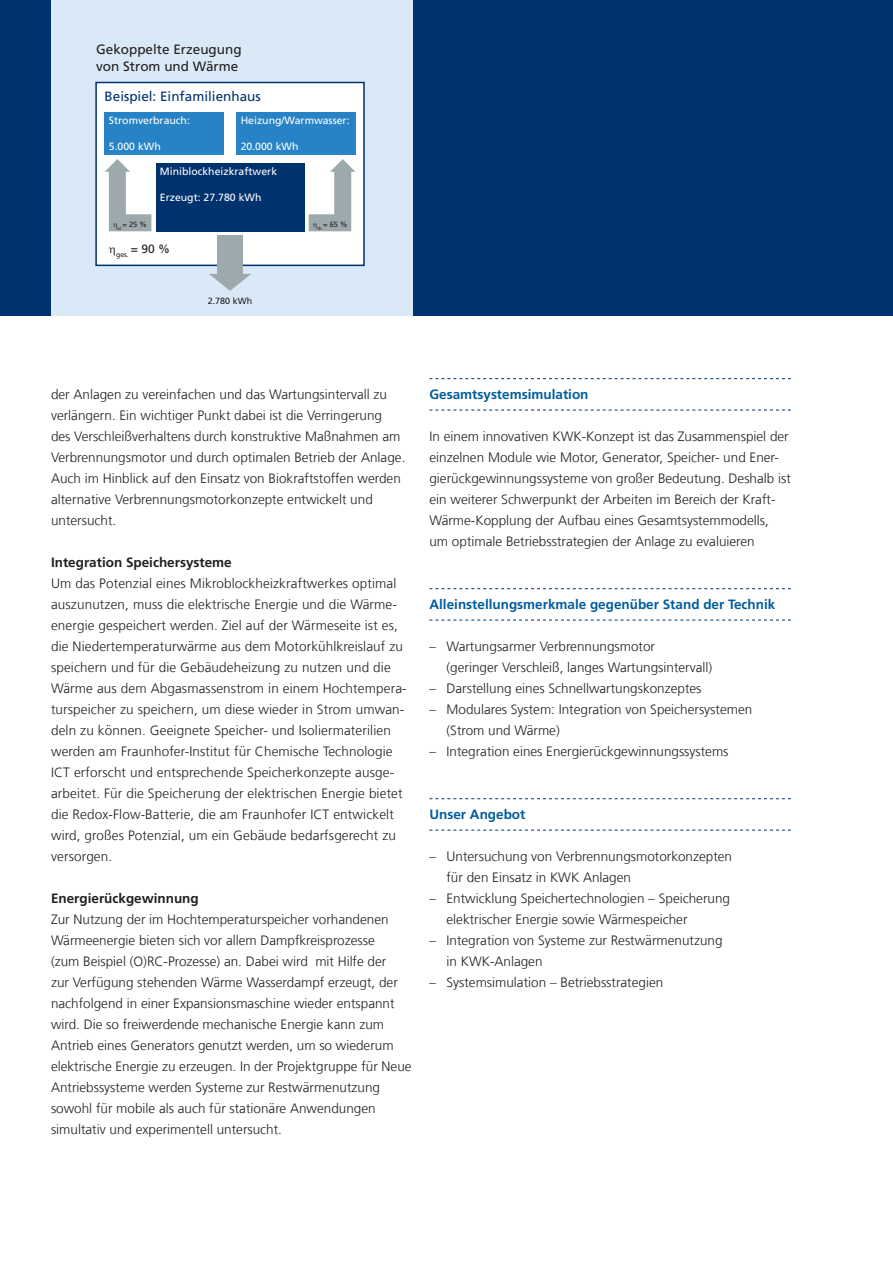
<style>
.page{position:relative;width:893px;height:1263px;background:#fff}
.page>*{position:absolute;margin:0;border:0;box-sizing:border-box;transform-origin:0 0}
.t1{font:300 13.5px/21px "Frutiger LT Com";color:#231f20}
.t2{font:700 13.5px "Frutiger LT Com";color:#005d9c}
.t3{font:700 13.5px "Frutiger LT Com";color:#231f20}
.t4{font:13.5px/16.2px "Frutiger LT Com";color:#231f20}
.t5{font:13.5px "Frutiger LT Com";color:#00326d}
.t6{font:10.5px "Frutiger LT Com";color:#fff}
.t7{font:9px "Frutiger LT Com";color:#231f20}
.t8{font:7.5px "Frutiger LT Com";color:#231f20}
.t9{font:7.05px "Frutiger LT Com";color:#231f20}
</style>
<div class="page">
<div style="left:0;top:0;width:893px;height:315px;background:#00326d"></div>
<svg style="left:429px;top:378px;width:362px;height:1px"></svg>
<svg style="left:429px;top:410px;width:362px;height:1px"></svg>
<svg style="left:429px;top:588px;width:362px;height:1px"></svg>
<svg style="left:429px;top:620px;width:362px;height:1px"></svg>
<svg style="left:429px;top:798px;width:362px;height:1px"></svg>
<svg style="left:429px;top:830px;width:362px;height:1px"></svg>
<div style="left:51px;top:0;width:361px;height:315px;background:#dae9f7"></div>
<div style="left:96px;top:82px;width:268px;height:183px;background:#fff"></div>
<div style="left:95px;top:82px;width:270px;height:184px;border:2px solid #00326d"></div>
<div style="left:105px;top:112px;width:119px;height:43px;background:#2783c5"></div>
<div style="left:236px;top:112px;width:119px;height:43px;background:#2783c5"></div>
<div style="left:156px;top:163px;width:148px;height:68px;background:#00326d"></div>
<div style="left:217px;top:236px;width:26px;height:42px;background:#9da9ad"></div>
<svg style="left:209px;top:274px;width:42px;height:17px"></svg>
<svg style="left:105px;top:159px;width:46px;height:72px"></svg>
<svg style="left:309px;top:159px;width:46px;height:72px"></svg>
<p class="t4" style="left:96px;top:42px;width:147px">Gekoppelte Erzeugung von Strom und Wärme</p>
<p class="t5" style="left:105px;top:88px;width:158px">Beispiel: Einfamilienhaus</p>
<p class="t6" style="left:109px;top:115px;width:83px">Stromverbrauch:</p>
<p class="t6" style="left:109px;top:140px;width:53px">5.000 kWh</p>
<p class="t6" style="left:241px;top:115px;width:110px">Heizung/Warmwasser:</p>
<p class="t6" style="left:241px;top:140px;width:59px">20.000 kWh</p>
<p class="t6" style="left:160px;top:166px;width:119px">Miniblockheizkraftwerk</p>
<p class="t6" style="left:160px;top:191px;width:103px">Erzeugt: 27.780 kWh</p>
<p class="t8" style="left:118px;top:220px;width:31px"><sub>el</sub> = 25 %</p>
<p class="t9" style="left:116px;top:250px;width:55px">ges. <sup>=</sup> <sup>90</sup> <sup>%</sup></p>
<p class="t7" style="left:208px;top:295px;width:46px">2.780 kWh</p>
<p class="t8" style="left:317px;top:220px;width:32px"><sub>th</sub> = 65 %</p>
<p class="t1" style="left:51px;top:384px;width:356px">der Anlagen zu vereinfachen und das Wartungsintervall zu verlängern. Ein wichtiger Punkt dabei ist die Verringerung<br>des Verschleißverhaltens durch konstruktive Maßnahmen am Verbrennungsmotor und durch optimalen Betrieb der Anlage.<br>Auch im Hinblick auf den Einsatz von Biokraftstoffen werden alternative Verbrennungsmotorkonzepte entwickelt und untersucht.</p>
<p class="t3" style="left:51px;top:554px;width:182px">Integration Speichersysteme</p>
<p class="t1" style="left:51px;top:573px;width:357px">U m das Potenzial eines Mikroblockheizkraftwerkes optimal auszunutzen, muss die elektrische Energie und die Wärme&shy;energie gespeichert werden. Ziel auf der Wärmeseite ist es, die Niedertemperaturwärme aus dem Motorkühlkreislauf zu speichern und für die Gebäudeheizung zu nutzen und die Wärme aus dem Abgasmassenstrom in einem Hochtempera&shy;turspeicher zu speichern, um diese wieder in Strom umwan&shy;deln zu können. Geeignete Speicher- und Isoliermaterilien werden am Fraunhofer-Institut für Chemische Technologie ICT erforscht und entsprechende Speicherkonzepte ausge&shy;arbeitet. Für die Speicherung der elektrischen Energie bietet die Redox-Flow-Batterie, die am Fraunhofer ICT entwickelt wird, großes Potenzial, um ein Gebäude bedarfsgerecht zu versorgen.</p>
<p class="t3" style="left:51px;top:891px;width:149px">Energierückgewinnung</p>
<p class="t1" style="left:51px;top:909px;width:362px">Zur Nutzung der im Hochtemperaturspeicher vorhandenen Wärmeenergie bieten sich vor allem Dampfkreisprozesse<br>(zum Beispiel (O)RC-Prozesse) an. Dabei wird mit Hilfe der<br>zur Verfügung stehenden Wärme Wasserdampf erzeugt, der nachfolgend in einer Expansionsmaschine wieder entspannt wird. Die so freiwerdende mechanische Energie kann zum Antrieb eines Generators genutzt werden, um so wiederum elektrische Energie zu erzeugen. In der Projektgruppe für Neue Antriebssysteme werden Systeme zur Restwärmenutzung sowohl für mobile als auch für stationäre Anwendungen simultativ und experimentell untersucht.</p>
<p class="t2" style="left:429px;top:386px;width:161px">Gesamtsystemsimulation</p>
<p class="t1" style="left:429px;top:426px;width:363px">In einem innovativen KWK-Konzept ist das Zusammenspiel der einzelnen Module wie Motor, Generator, Speicher- und Ener&shy;gierückgewinnungssysteme von großer Bedeutung. Deshalb ist ein weiterer Schwerpunkt der Arbeiten im Bereich der Kraft-Wärme-Kopplung der Aufbau eines Gesamtsystemmodells, um optimale Betriebsstrategien der Anlage zu evaluieren</p>
<p class="t2" style="left:429px;top:596px;width:347px">Alleinstellungsmerkmale gegenüber Stand der Technik</p>
<p class="t1" style="left:446px;top:636px;width:267px;text-indent:-17px">– Wartungsarmer Verbrennungsmotor<br>(geringer Verschleiß, langes Wartungsintervall)</p>
<p class="t1" style="left:429px;top:678px;width:274px">– Darstellung eines Schnellwartungskonzeptes</p>
<p class="t1" style="left:446px;top:699px;width:307px;text-indent:-17px">– Modulares System: Integration von Speichersystemen (Strom und Wärme)</p>
<p class="t1" style="left:429px;top:741px;width:301px">– Integration eines Energierückgewinnungssystems</p>
<p class="t2" style="left:429px;top:806px;width:97px">Unser Angebot</p>
<p class="t1" style="left:446px;top:846px;width:287px;text-indent:-17px">– U ntersuchung von Verbrennungsmotorkonzepten für den Einsatz in KWK Anlagen</p>
<p class="t1" style="left:446px;top:888px;width:285px;text-indent:-17px">– Entwicklung Speichertechnologien – Speicherung elektrischer Energie sowie Wärmespeicher</p>
<p class="t1" style="left:446px;top:930px;width:278px;text-indent:-17px">– Integration von Systeme zur Restwärmenutzung in KWK-Anlagen</p>
<p class="t1" style="left:429px;top:972px;width:235px">– Systemsimulation – Betriebsstrategien</p>
</div>
